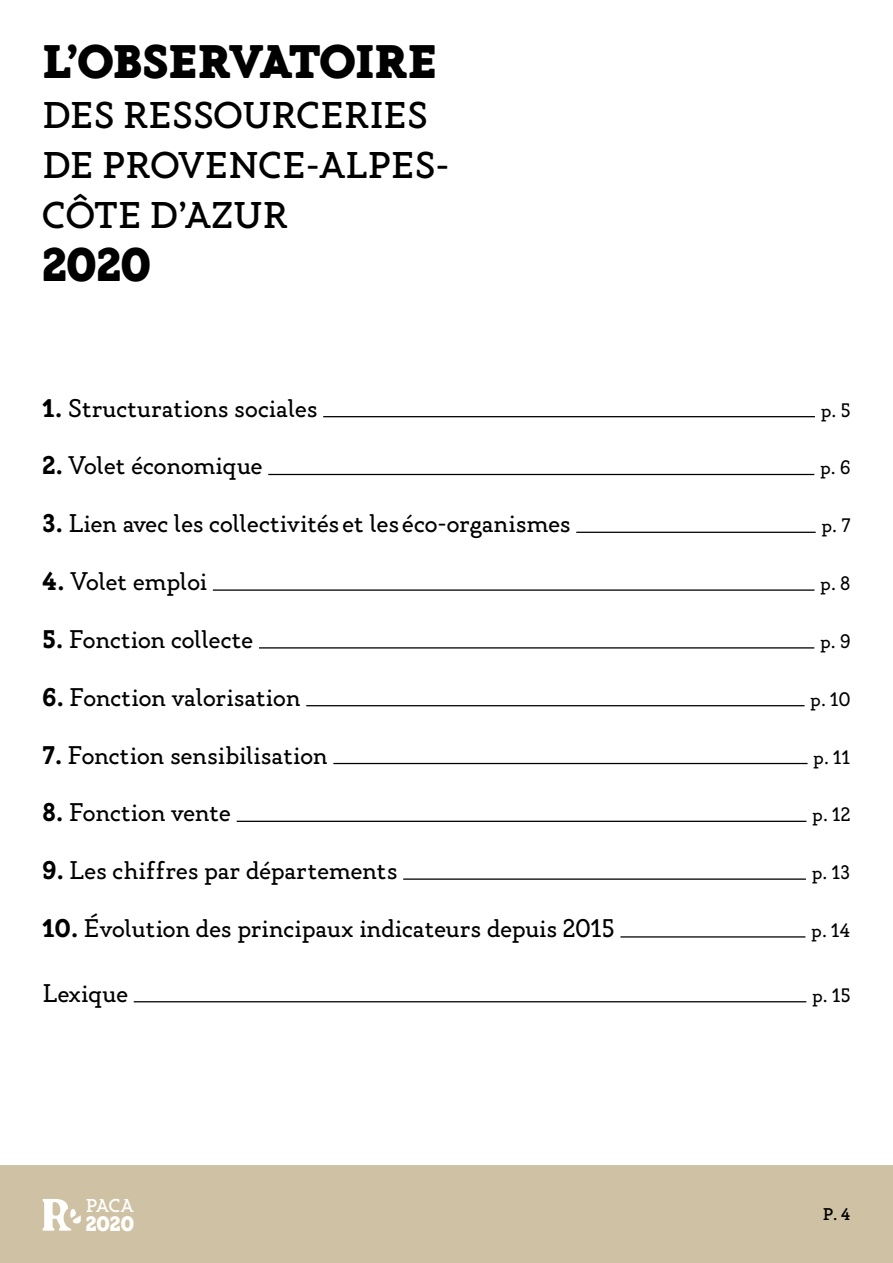
<style>
.page{position:relative;width:893px;height:1263px;background:#fff}
.page>*{position:absolute;margin:0;border:0;box-sizing:border-box;transform-origin:0 0}
.t1{font:900 46.95px "Gambero";color:#000}
.t2{font:500 37.2px/50.2px "Gambero";color:#000}
.t3{font:25.5px "Gambero";color:#000}
.t4{font:900 20.85px "Gambero";color:#fff}
.t5{font:19.5px "Gambero";color:#000}
.t6{font:500 18.6px "Gambero";color:#fff}
.t7{font:500 16.95px "Gambero";color:#000}
.s1{font-weight:700}
</style>
<div class="page">
<div style="left:0;top:1165px;width:893px;height:98px;background:#cfc2a4"></div>
<svg style="left:43px;top:1199px;width:38px;height:32px"></svg>
<hr style="left:323px;top:416px;width:492px;height:1px;background:#000">
<hr style="left:213px;top:589px;width:601px;height:2px;background:#000">
<hr style="left:259px;top:647px;width:555px;height:1px;background:#000">
<hr style="left:306px;top:705px;width:499px;height:1px;background:#000">
<hr style="left:237px;top:821px;width:569px;height:1px;background:#000">
<hr style="left:403px;top:878px;width:403px;height:2px;background:#000">
<hr style="left:620px;top:936px;width:185px;height:1px;background:#000">
<hr style="left:134px;top:1001px;width:672px;height:1px;background:#000">
<hr style="left:333px;top:763px;width:475px;height:1px;background:#000">
<hr style="left:268px;top:474px;width:546px;height:1px;background:#000">
<hr style="left:576px;top:532px;width:240px;height:1px;background:#000">
<h1 class="t1" style="left:43px;top:31px;width:396px">L’OBSERVATOIRE</h1>
<h2 class="t2" style="left:43px;top:90px;width:408px">DES RESSOURCERIES<br>DE PROVENCE-ALPES-<br>CÔTE D’AZUR</h2>
<h1 class="t1" style="left:43px;top:234px;width:110px">2020</h1>
<p class="t3" style="left:43px;top:392px;width:276px"><span class="s1">1.</span> Structurations sociales</p>
<p class="t5" style="left:821px;top:398px;width:31px">p. 5</p>
<p class="t3" style="left:43px;top:450px;width:222px"><span class="s1">2.</span> Volet économique</p>
<p class="t5" style="left:820px;top:456px;width:32px">p. 6</p>
<p class="t3" style="left:43px;top:508px;width:529px"><span class="s1">3.</span> Lien avec les collectivités et les éco-organismes</p>
<p class="t5" style="left:821px;top:514px;width:31px">p. 7</p>
<p class="t3" style="left:43px;top:566px;width:166px"><span class="s1">4.</span> Volet emploi</p>
<p class="t5" style="left:820px;top:572px;width:32px">p. 8</p>
<p class="t3" style="left:43px;top:624px;width:212px"><span class="s1">5.</span> Fonction collecte</p>
<p class="t5" style="left:820px;top:629px;width:32px">p. 9</p>
<p class="t3" style="left:43px;top:681px;width:259px"><span class="s1">6.</span> Fonction valorisation</p>
<p class="t5" style="left:810px;top:687px;width:42px">p. 10</p>
<p class="t3" style="left:43px;top:739px;width:287px"><span class="s1">7.</span> Fonction sensibilisation</p>
<p class="t5" style="left:813px;top:745px;width:39px">p. 11</p>
<p class="t3" style="left:43px;top:797px;width:190px"><span class="s1">8.</span> Fonction vente</p>
<p class="t5" style="left:812px;top:803px;width:40px">p. 12</p>
<p class="t3" style="left:43px;top:855px;width:356px"><span class="s1">9.</span> Les chiffres par départements</p>
<p class="t5" style="left:812px;top:860px;width:40px">p. 13</p>
<p class="t3" style="left:43px;top:913px;width:574px"><span class="s1">10.</span> Évolution des principaux indicateurs depuis 2015</p>
<p class="t5" style="left:811px;top:918px;width:41px">p. 14</p>
<p class="t3" style="left:43px;top:977px;width:87px">Lexique</p>
<p class="t5" style="left:812px;top:983px;width:40px">p. 15</p>
<p class="t6" style="left:86px;top:1194px;width:49px">PACA</p>
<p class="t4" style="left:86px;top:1210px;width:50px">2020</p>
<p class="t7" style="left:823px;top:1204px;width:29px">P. 4</p>
</div>
